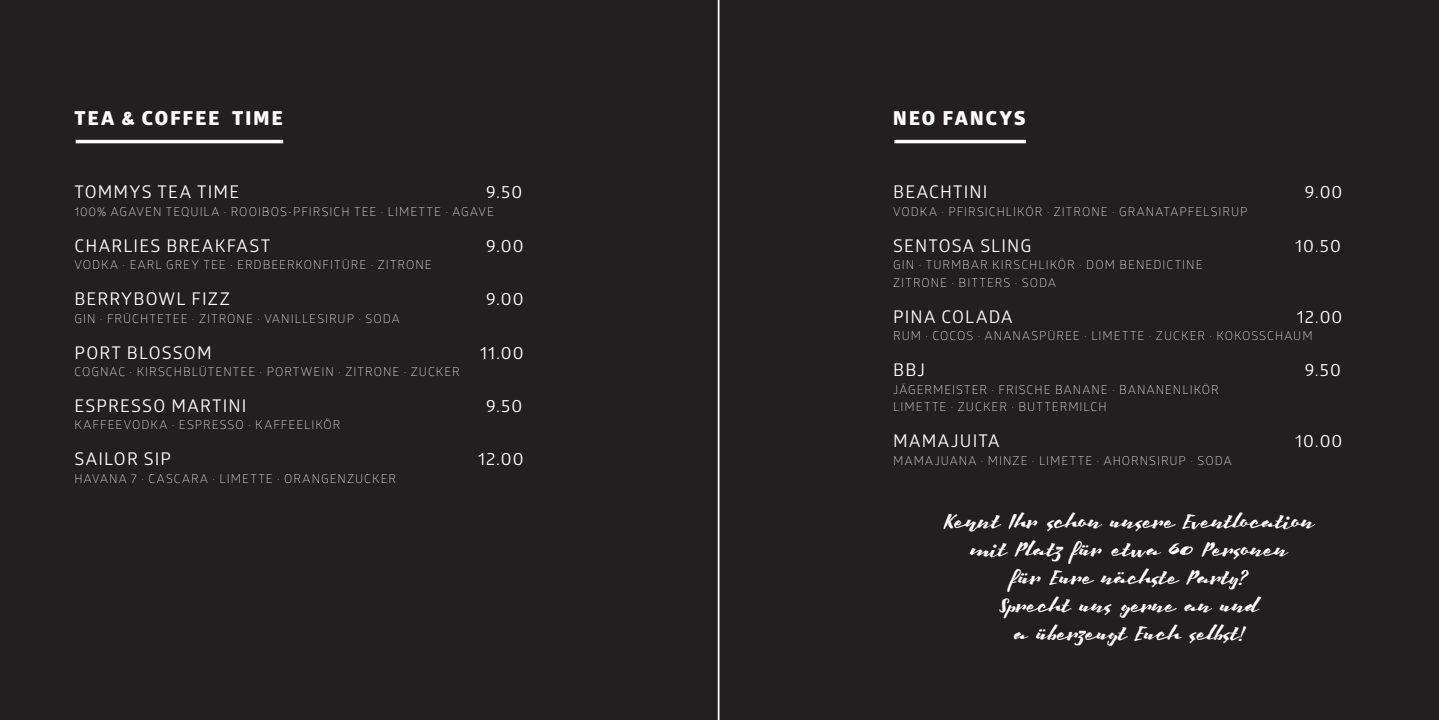
<style>
.page{position:relative;width:1439px;height:720px;background:#fff}
.page>*{position:absolute;margin:0;border:0;box-sizing:border-box;transform-origin:0 0}
.t1{font:33.25px/28px "Harlott";letter-spacing:.005em;color:#fff;text-align:center}
.t2{font:800 19.25px "Glober";letter-spacing:.115em;color:#fff}
.t3{font:17.5px "Glober";letter-spacing:.065em;color:#fff}
.t4{font:300 12.25px/17.5px "Glober";letter-spacing:.085em;color:#fff}
</style>
<div class="page">
<div style="left:0;top:0;width:1439px;height:719px;background:#231f20"></div>
<hr style="left:718px;top:0;width:1px;height:719px;background:#fff">
<hr style="left:76px;top:140px;width:207px;height:3px;background:#fff">
<hr style="left:894px;top:140px;width:132px;height:3px;background:#fff">
<h2 class="t2" style="left:75px;top:104px;width:208px">TEA &amp; COFFEE time</h2>
<h3 class="t3" style="left:74px;top:180px;width:166px">TOMMYS TEA TIME</h3>
<h3 class="t3" style="left:486px;top:180px;width:37px">9.50</h3>
<p class="t4" style="left:74px;top:202px;width:421px">100% AGAVEN TEQUILA · ROOIBOS-PFIRSICH TEE · LIMETTE · AGAVE</p>
<h3 class="t3" style="left:74px;top:233px;width:197px">CHARLIES BREAKFAST</h3>
<h3 class="t3" style="left:486px;top:233px;width:39px">9.00</h3>
<p class="t4" style="left:74px;top:255px;width:64px">VODKA · EAR</p>
<p class="t4" style="left:155px;top:255px;width:278px">L GREY TEE · ERDBEERKONFITÜRE · ZITRONE</p>
<h3 class="t3" style="left:74px;top:286px;width:157px">BERRYBOWL FIZZ</h3>
<h3 class="t3" style="left:486px;top:286px;width:39px">9.00</h3>
<p class="t4" style="left:74px;top:309px;width:326px">GIN · FRÜCHTETEE · ZITRONE · VANILLESIRUP · SODA</p>
<h3 class="t3" style="left:74px;top:340px;width:139px">PORT BLOSSOM</h3>
<h3 class="t3" style="left:480px;top:340px;width:45px">11.00</h3>
<p class="t4" style="left:74px;top:362px;width:385px">COGNAC · KIRSCHBLÜTENTEE · PORTWEIN · ZITRONE · ZUCKER</p>
<h3 class="t3" style="left:74px;top:393px;width:173px">ESPRESSO MARTINI</h3>
<h3 class="t3" style="left:486px;top:393px;width:37px">9.50</h3>
<p class="t4" style="left:74px;top:415px;width:265px">KAFFEEVODKA · ESPRESSO · KAFFEELIKÖR</p>
<h3 class="t3" style="left:74px;top:447px;width:98px">SAILOR SIP</h3>
<h3 class="t3" style="left:478px;top:447px;width:47px">12.00</h3>
<p class="t4" style="left:74px;top:469px;width:116px">HAVANA 7 · CASCARA</p>
<p class="t4" style="left:213px;top:469px;width:77px">· LIMETTE · ORA</p>
<p class="t4" style="left:312px;top:469px;width:84px">NGENZUCKER</p>
<h2 class="t2" style="left:893px;top:104px;width:134px">NEO FANCYS</h2>
<h3 class="t3" style="left:893px;top:180px;width:96px">BEACHTINI</h3>
<h3 class="t3" style="left:1305px;top:180px;width:39px">9.00</h3>
<p class="t4" style="left:893px;top:202px;width:231px">VODKA · PFIRSICHLIKÖR · ZITRONE · GRA</p>
<p class="t4" style="left:1145px;top:202px;width:19px">NATAP</p>
<p class="t4" style="left:1187px;top:202px;width:59px">FELSIRUP</p>
<h3 class="t3" style="left:893px;top:233px;width:140px">SENTOSA SLING</h3>
<h3 class="t3" style="left:1295px;top:233px;width:47px">10.50</h3>
<p class="t4" style="left:893px;top:255px;width:311px">GIN · TURMBAR KIRSCHLIKÖR · DOM BENEDICTINE<br>ZITRONE · BITTERS · SODA</p>
<h3 class="t3" style="left:893px;top:304px;width:121px">PINA COLADA</h3>
<h3 class="t3" style="left:1296px;top:304px;width:47px">12.00</h3>
<p class="t4" style="left:893px;top:326px;width:421px">RUM · COCOS · ANANASPÜREE · LIMETTE · ZUCKER · KOKOSSCHAUM</p>
<h3 class="t3" style="left:893px;top:357px;width:33px">BBJ</h3>
<h3 class="t3" style="left:1305px;top:357px;width:37px">9.50</h3>
<p class="t4" style="left:893px;top:380px;width:322px">JÄGERMEISTER · FRISCHE BANANE · BANANENLIKÖR<br>LIMETTE · ZUCKER · BUTTERMILCH</p>
<h3 class="t3" style="left:893px;top:428px;width:108px">MAMAJUITA</h3>
<h3 class="t3" style="left:1295px;top:428px;width:49px">10.00</h3>
<p class="t4" style="left:893px;top:450px;width:339px">MAMAJ UANA · M INZE · LIMETTE · AHORNSIRUP · SODA</p>
<h1 class="t1" style="left:944px;top:501px;width:372px">Kennt Ihr schon unsere Eventlocation mit Platz für etwa 60 Personen<br>für Eure nächste Party?<br>Sprecht uns gerne an und<br>a überzeugt Euch selbst!</h1>
</div>
